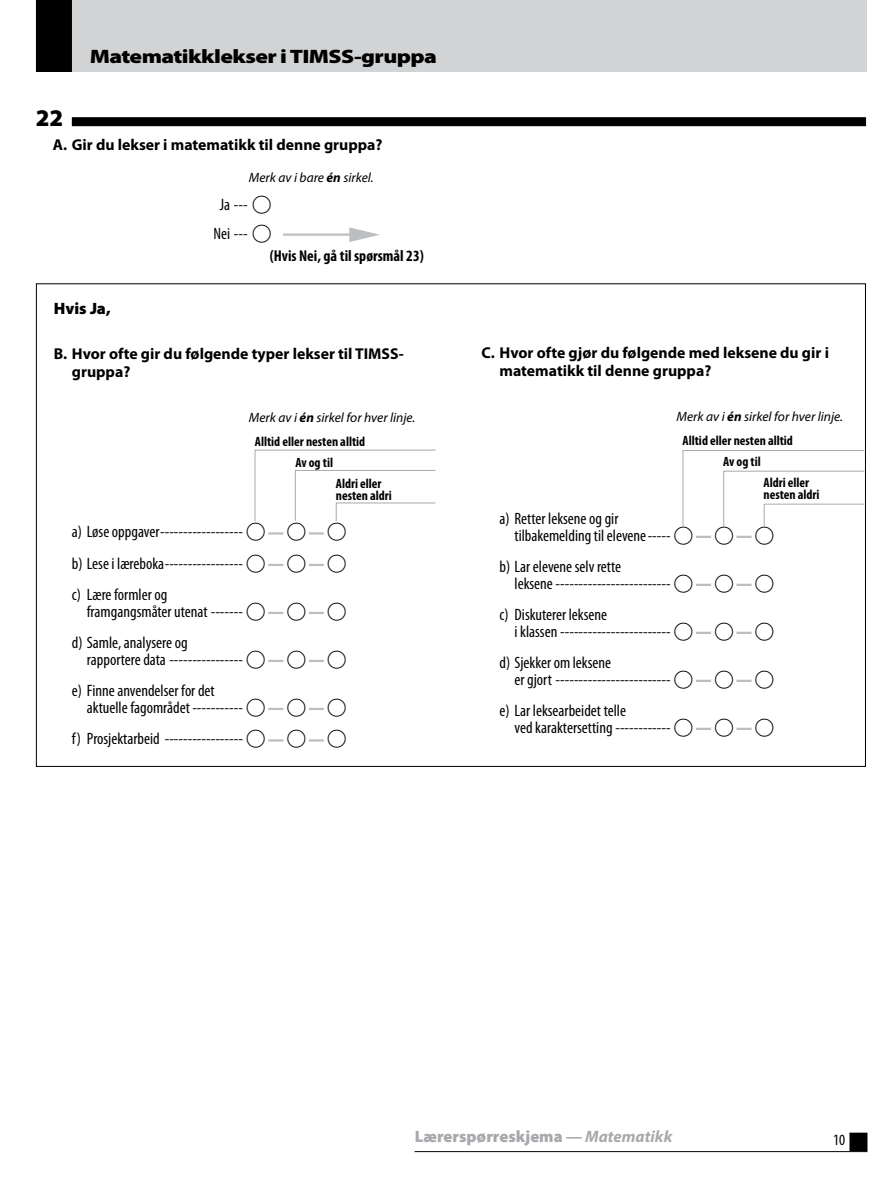
<style>
.page{position:relative;width:893px;height:1188px;background:#fff}
.page>*{position:absolute;margin:0;border:0;box-sizing:border-box;transform-origin:0 0}
.t1{font:900 24px "Myriad Pro";color:#000}
.t2{font:900 19.5px "Myriad Pro";letter-spacing:-.025em;color:#000;scale:1.2 1}
.t3{font:condensed 16.5px/16.5px "Myriad Pro";color:#000}
.t4{font:900 16.5px "Myriad Pro";color:#a7a9ac}
.t5{font:900 16.5px "Myriad Pro";color:#000}
.t6{font:700 15.75px/18px "Myriad Pro";color:#000}
.t7{font:700 condensed 15.75px "Myriad Pro";color:#000}
.t8{font:condensed 15.75px "Myriad Pro";color:#000}
.t9{font:italic 13.5px/24px "Myriad Pro";color:#000}
.t10{font:700 condensed 13.5px/12px "Myriad Pro";color:#000}
.s1{font-weight:700}
.s2{font-family:"TIMSS options";font-stretch:normal;font-size:22.5px}
.s3{font-weight:700;font-style:normal;font-stretch:condensed}
.s4{font-weight:700;font-style:italic}
</style>
<div class="page">
<div style="left:850px;top:1133px;width:17px;height:17px;background:#000"></div>
<div style="left:849px;top:1133px;width:18px;height:18px;border:2px solid #000"></div>
<hr style="left:415px;top:1151px;width:452px;height:1px;background:#000">
<div style="left:36px;top:0;width:830px;height:72px;background:#d1d3d4"></div>
<div style="left:36px;top:0;width:36px;height:72px;background:#000"></div>
<svg style="left:696px;top:536px;width:15px;height:2px"></svg>
<svg style="left:737px;top:536px;width:15px;height:2px"></svg>
<svg style="left:696px;top:584px;width:15px;height:2px"></svg>
<svg style="left:737px;top:584px;width:15px;height:2px"></svg>
<svg style="left:696px;top:632px;width:15px;height:2px"></svg>
<svg style="left:737px;top:632px;width:15px;height:2px"></svg>
<svg style="left:696px;top:680px;width:15px;height:2px"></svg>
<svg style="left:737px;top:680px;width:15px;height:2px"></svg>
<svg style="left:696px;top:728px;width:15px;height:2px"></svg>
<svg style="left:737px;top:728px;width:15px;height:2px"></svg>
<svg style="left:682px;top:450px;width:183px;height:78px"></svg>
<svg style="left:349px;top:227px;width:31px;height:15px"></svg>
<div style="left:72px;top:117px;width:794px;height:9px;background:#000"></div>
<hr style="left:283px;top:233px;width:77px;height:3px;background:#bcbec0">
<svg style="left:254px;top:449px;width:182px;height:73px"></svg>
<hr style="left:268px;top:532px;width:15px;height:3px;background:#bcbec0">
<hr style="left:309px;top:532px;width:15px;height:3px;background:#bcbec0">
<svg style="left:268px;top:564px;width:15px;height:2px"></svg>
<svg style="left:309px;top:564px;width:15px;height:2px"></svg>
<svg style="left:268px;top:612px;width:15px;height:2px"></svg>
<svg style="left:309px;top:612px;width:15px;height:2px"></svg>
<svg style="left:268px;top:660px;width:15px;height:2px"></svg>
<svg style="left:309px;top:660px;width:15px;height:2px"></svg>
<svg style="left:268px;top:708px;width:15px;height:2px"></svg>
<svg style="left:309px;top:708px;width:15px;height:2px"></svg>
<hr style="left:268px;top:739px;width:15px;height:3px;background:#bcbec0">
<hr style="left:309px;top:739px;width:15px;height:3px;background:#bcbec0">
<p class="t2" style="left:90px;top:45px;width:291px">Matematikklekser i TIMSS-gruppa</p>
<h1 class="t1" style="left:36px;top:104px;width:29px">22</h1>
<p class="t6" style="left:53px;top:136px;width:331px">A. Gir du lekser i matematikk til denne gruppa?</p>
<p class="t9" style="left:249px;top:165px;width:126px">Merk av i bare <span class="s1">én</span> sirkel.</p>
<p class="t3" style="left:214px;top:191px;width:60px;line-height:28.5px;text-align:center">Ja --- <span class="s2">A<br></span>Nei --- <span class="s2">A</span></p>
<p class="t7" style="left:270px;top:247px;width:155px">(Hvis Nei, gå til spørsmål 23)</p>
<p class="t5" style="left:54px;top:299px;width:58px">Hvis Ja,</p>
<p class="t6" style="left:72px;top:345px;width:334px;text-indent:-18px">B. Hvor ofte gir du følgende typer lekser til TIMSS&shy;gruppa?</p>
<p class="t9" style="left:255px;top:406px;width:162px;text-indent:-6px">Merk av i <span class="s1">én</span> sirkel for hver linje.<br><span class="s3">Alltid eller nesten alltid</span></p>
<p class="t10" style="left:295px;top:457px;width:39px">Av og til</p>
<p class="t10" style="left:336px;top:478px;width:58px">Aldri eller nesten aldri</p>
<p class="t3" style="left:72px;top:517px;width:276px;line-height:31.5px;text-align:justify">a) Løse oppgaver ------------------ <span class="s2">A A A </span>b) Lese i læreboka ----------------- <span class="s2">A A A </span>c) Lære formler og</p>
<p class="t3" style="left:72px;top:596px;width:276px;line-height:31.5px;text-indent:15px">framgangsmåter utenat ------- <span class="s2">A A A </span>d) Samle, analysere og</p>
<p class="t3" style="left:72px;top:644px;width:276px;line-height:31.5px;text-indent:15px">rapportere data ---------------- <span class="s2">A A A </span>e) Finne anvendelser for det</p>
<p class="t3" style="left:72px;top:692px;width:276px;line-height:31.5px;text-align:right">aktuelle fagområdet ----------- <span class="s2">A A A<br></span>f) Prosjektarbeid ----------------- <span class="s2">A A A</span></p>
<p class="t6" style="left:500px;top:344px;width:331px;text-indent:-18px">C. Hvor ofte gjør du følgende med leksene du gir i matematikk til denne gruppa?</p>
<p class="t9" style="left:683px;top:405px;width:162px;text-indent:-6px">Merk av i <span class="s1">én</span> sirkel for hver linje.<br><span class="s3">Alltid eller nesten alltid</span></p>
<p class="t10" style="left:723px;top:456px;width:39px">Av og til</p>
<p class="t10" style="left:764px;top:477px;width:58px">Aldri eller nesten aldri</p>
<p class="t3" style="left:515px;top:511px;width:261px;text-indent:-15px">a) Retter leksene og gir<br>tilbakemelding til elevene ----- <span class="s2">A A A</span></p>
<p class="t3" style="left:515px;top:559px;width:261px;text-indent:-15px">b) Lar elevene selv rette<br>leksene ------------------------- <span class="s2">A A A</span></p>
<p class="t3" style="left:515px;top:607px;width:261px;text-indent:-15px">c) Diskuterer leksene<br>i klassen ------------------------ <span class="s2">A A A</span></p>
<p class="t3" style="left:515px;top:655px;width:261px;text-indent:-15px">d) Sjekker om leksene<br>er gjort ------------------------- <span class="s2">A A A</span></p>
<p class="t3" style="left:515px;top:703px;width:261px;text-indent:-15px">e) Lar leksearbeidet telle<br>ved karaktersetting ------------ <span class="s2">A A A</span></p>
<p class="t4" style="left:415px;top:1127px;width:259px">Lærerspørreskjema <span class="s4">— Matematikk</span></p>
<p class="t8" style="left:833px;top:1131px;width:14px">10</p>
</div>
